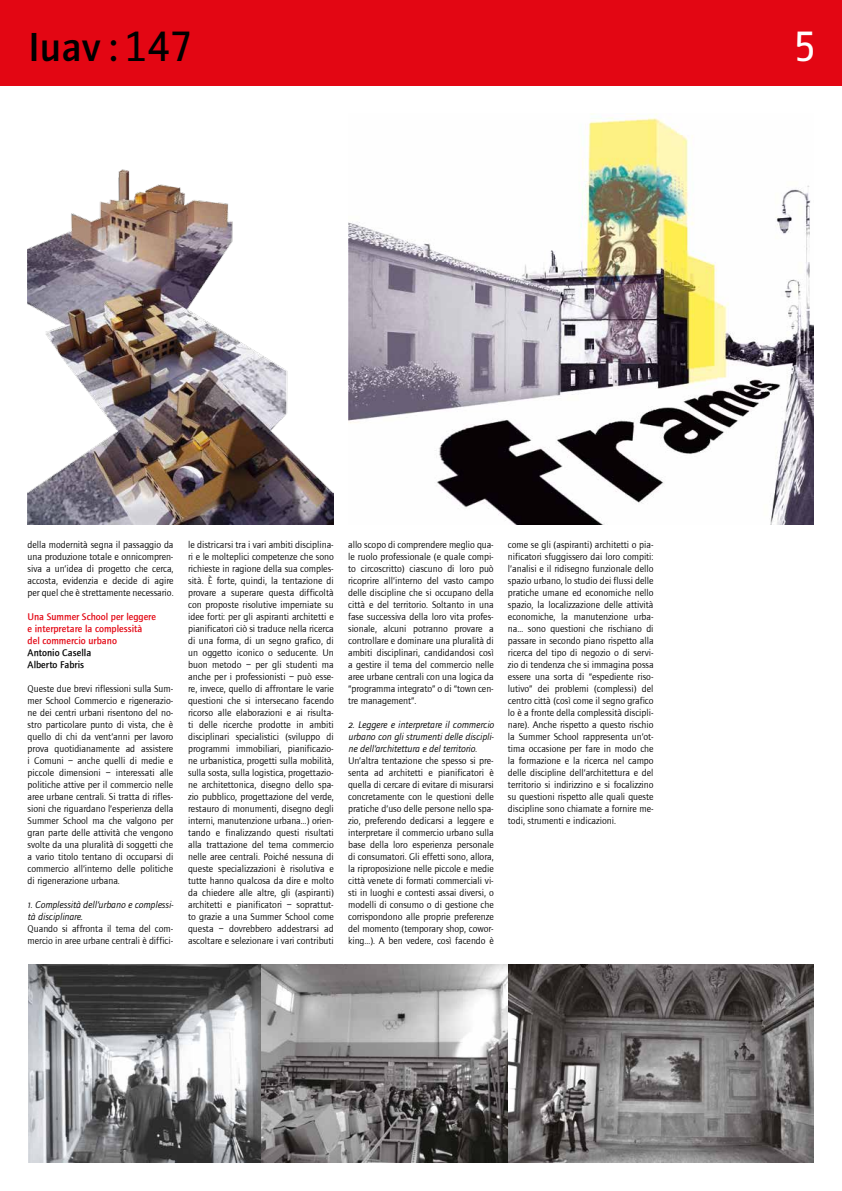
<style>
.page{position:relative;width:842px;height:1191px;background:#fff}
.page>*{position:absolute;margin:0;border:0;box-sizing:border-box;transform-origin:0 0}
.t1{font:500 42px "Foundry Journal";color:#000}
.t2{font:42px "Fago Office Sans";color:#fff}
.t3{font:10px/12px "Foundry Journal";color:#000;text-align:justify}
.t4{font:italic 10px/12px "Foundry Journal";color:#000;text-align:justify}
.t5{font:500 10px/12px "Foundry Journal";color:#e30613}
.t6{font:500 10px/12px "Foundry Journal";color:#000}
.s1{font-family:"Fago Office Sans";font-weight:400}
.s2{font-family:"Foundry Journal SC";font-style:italic}
.s3{font-style:italic}
.s4{font-family:"Foundry Journal SC"}
</style>
<div class="page">
<div style="left:0;top:1px;width:841px;height:84px;background:#e30613"></div>
<img style="left:28px;top:964px;width:785px;height:198px">
<img style="left:28px;top:169px;width:306px;height:355px">
<img style="left:348px;top:113px;width:465px;height:411px">
<h1 class="t1" style="left:28px;top:23px;width:167px">Iuav : <span class="s1">147</span></h1>
<h1 class="t2" style="left:793px;top:23px;width:26px">5</h1>
<p class="t3" style="left:28px;top:538px;width:147px">della modernità segna il passaggio da una produzione totale e onnicompren‐ siva a un’idea di progetto che cerca, accosta, evidenzia e decide di agire per quel che è strettamente necessario.</p>
<p class="t5" style="left:28px;top:610px;width:130px">Una Summer School per leggere e interpretare la complessità del commercio urbano</p>
<p class="t6" style="left:28px;top:646px;width:65px">Antonio Casella<br>Alberto Fabris</p>
<p class="t3" style="left:28px;top:682px;width:147px">Queste due brevi riflessioni sulla Sum‐ mer School Commercio e rigenerazio‐ ne dei centri urbani risentono del no‐ stro particolare punto di vista, che è quello di chi da vent’anni per lavoro prova quotidianamente ad assistere i Comuni – anche quelli di medie e piccole dimensioni – interessati alle politiche attive per il commercio nelle aree urbane centrali. Si tratta di rifles‐ sioni che riguardano l’esperienza della Summer School ma che valgono per gran parte delle attività che vengono svolte da una pluralità di soggetti che a vario titolo tentano di occuparsi di commercio all’interno delle politiche di rigenerazione urbana.</p>
<p class="t3" style="left:28px;top:898px;width:147px;text-align:left"><span class="s2">1.</span> <span class="s3">Complessità dell’urbano e complessi&shy;tà disciplinare</span>.<br>Quando si affronta il tema del com‐ mercio in aree urbane centrali è diffici‐</p>
<p class="t3" style="left:188px;top:538px;width:147px">le districarsi tra i vari ambiti disciplina‐ ri e le molteplici competenze che sono richieste in ragione della sua comples‐ sità. È forte, quindi, la tentazione di provare a superare questa difficoltà con proposte risolutive imperniate su idee forti: per gli aspiranti architetti e pianificatori ciò si traduce nella ricerca di una forma, di un segno grafico, di un oggetto iconico o seducente. Un buon metodo – per gli studenti ma anche per i professionisti – può esse‐ re, invece, quello di affrontare le varie questioni che si intersecano facendo ricorso alle elaborazioni e ai risulta‐ ti delle ricerche prodotte in ambiti disciplinari specialistici (sviluppo di programmi immobiliari, pianificazio‐ ne urbanistica, progetti sulla mobilità, sulla sosta, sulla logistica, progettazio‐ ne architettonica, disegno dello spa‐ zio pubblico, progettazione del verde, restauro di monumenti, disegno degli interni, manutenzione urbana…) orien‐ tando e finalizzando questi risultati alla trattazione del tema commercio nelle aree centrali. Poiché nessuna di queste specializzazioni è risolutiva e tutte hanno qualcosa da dire e molto da chiedere alle altre, gli (aspiranti) architetti e pianificatori – soprattut‐ to grazie a una Summer School come questa – dovrebbero addestrarsi ad ascoltare e selezionare i vari contributi</p>
<p class="t3" style="left:348px;top:538px;width:147px">allo scopo di comprendere meglio qua‐ le ruolo professionale (e quale compi‐ to circoscritto) ciascuno di loro può ricoprire all’interno del vasto campo delle discipline che si occupano della città e del territorio. Soltanto in una fase successiva della loro vita profes‐ sionale, alcuni potranno provare a controllare e dominare una pluralità di ambiti disciplinari, candidandosi così a gestire il tema del commercio nelle aree urbane centrali con una logica da “programma integrato” o di “town cen‐ tre management”.</p>
<p class="t4" style="left:348px;top:718px;width:147px"><span class="s4">2.</span> Leggere e interpretare il commercio urbano con gli strumenti delle discipli&shy;ne dell’architettura e del territorio.</p>
<p class="t3" style="left:348px;top:754px;width:147px">Un’altra tentazione che spesso si pre‐ senta ad architetti e pianificatori è quella di cercare di evitare di misurarsi concretamente con le questioni delle pratiche d’uso delle persone nello spa‐ zio, preferendo dedicarsi a leggere e interpretare il commercio urbano sulla base della loro esperienza personale di consumatori. Gli effetti sono, allora, la riproposizione nelle piccole e medie città venete di formati commerciali vi‐ sti in luoghi e contesti assai diversi, o modelli di consumo o di gestione che corrispondono alle proprie preferenze del momento (temporary shop, cowor‐ king…). A ben vedere, così facendo è</p>
<p class="t3" style="left:508px;top:538px;width:147px">come se gli (aspiranti) architetti o pia‐ nificatori sfuggissero dai loro compiti: l’analisi e il ridisegno funzionale dello spazio urbano, lo studio dei flussi delle pratiche umane ed economiche nello spazio, la localizzazione delle attività economiche, la manutenzione urba‐ na… sono questioni che rischiano di passare in secondo piano rispetto alla ricerca del tipo di negozio o di servi‐ zio di tendenza che si immagina possa essere una sorta di “espediente riso‐ lutivo” dei problemi (complessi) del centro città (così come il segno grafico lo è a fronte della complessità discipli‐ nare). Anche rispetto a questo rischio la Summer School rappresenta un’ot‐ tima occasione per fare in modo che la formazione e la ricerca nel campo delle discipline dell’architettura e del territorio si indirizzino e si focalizzino su questioni rispetto alle quali queste discipline sono chiamate a fornire me‐ todi, strumenti e indicazioni.</p>
</div>
